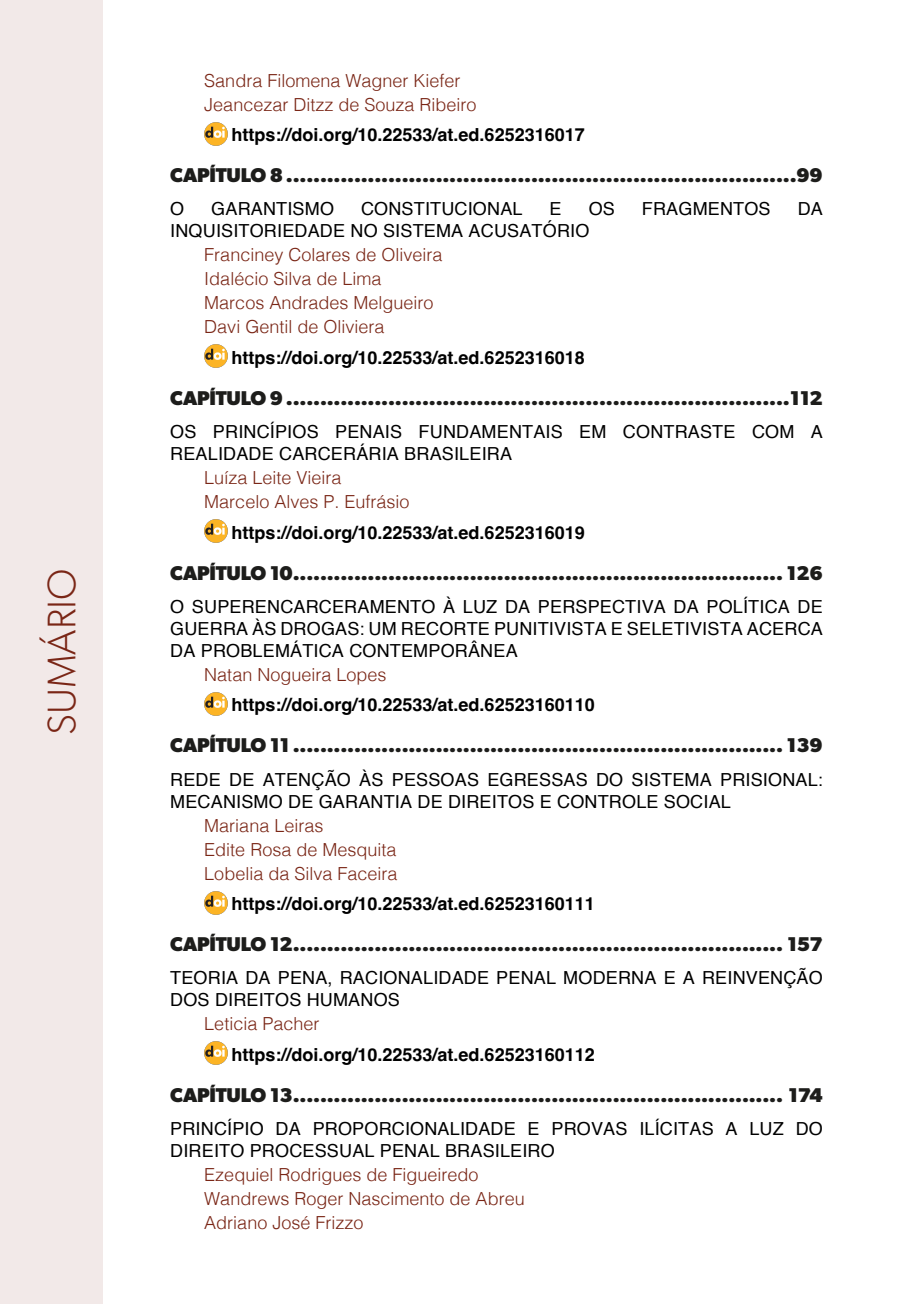
<style>
.page{position:relative;width:908px;height:1304px;background:#fff}
.page>*{position:absolute;margin:0;border:0;box-sizing:border-box;transform-origin:0 0}
.t1{font:300 40px "Gibson";color:#7a2616}
.t2{font:700 20px "Gibson";letter-spacing:-.01em;color:#1d1d1b}
.t3{font:18px/22px "Helvetica";letter-spacing:.01em;color:#000}
.t4{font:300 18px/24px "Helvetica";color:#7a2616}
.t5{font:700 18px "Helvetica";color:#000}
</style>
<div class="page">
<div style="left:0;top:0;width:103px;height:1304px;background:#f2e9e8"></div>
<img style="left:204px;top:122px;width:23px;height:23px">
<img style="left:204px;top:345px;width:23px;height:23px">
<img style="left:204px;top:520px;width:23px;height:23px">
<img style="left:204px;top:692px;width:23px;height:23px">
<img style="left:204px;top:891px;width:23px;height:23px">
<img style="left:204px;top:1042px;width:23px;height:23px">
<h1 class="t1" style="left:37px;top:735px;width:167px;rotate:-90deg">SUMÁRIO</h1>
<p class="t4" style="left:204px;top:67px;width:274px">Sandra Filomena Wagner Kiefer<br>Jeancezar Ditzz de Souza Ribeiro</p>
<p class="t5" style="left:231px;top:124px;width:355px">https://doi.org/10.22533/at.ed.6252316017</p>
<p class="t2" style="left:170px;top:163px;width:653px">CAPÍTULO 8 ...........................................................................99</p>
<p class="t3" style="left:170px;top:199px;width:16px">O</p>
<p class="t3" style="left:211px;top:199px;width:124px">GARANTISMO</p>
<p class="t3" style="left:361px;top:199px;width:163px">CONSTITUCIONAL</p>
<p class="t3" style="left:549px;top:199px;width:14px">E</p>
<p class="t3" style="left:588px;top:199px;width:28px">OS</p>
<p class="t3" style="left:641px;top:199px;width:130px">FRAGMENTOS</p>
<p class="t3" style="left:797px;top:199px;width:27px">DA</p>
<p class="t3" style="left:170px;top:221px;width:420px">INQUISITORIEDADE NO SISTEMA ACUSATÓRIO</p>
<p class="t4" style="left:204px;top:242px;width:240px">Franciney Colares de Oliveira<br>Idalécio Silva de Lima<br>Marcos Andrades Melgueiro<br>Davi Gentil de Oliviera</p>
<p class="t5" style="left:231px;top:346px;width:355px">https://doi.org/10.22533/at.ed.6252316018</p>
<p class="t2" style="left:170px;top:386px;width:653px">CAPÍTULO 9 ..........................................................................112</p>
<p class="t3" style="left:170px;top:421px;width:654px">OS PRINCÍPIOS PENAIS FUNDAMENTAIS EM CONTRASTE COM A<br>REALIDADE CARCERÁRIA BRASILEIRA</p>
<p class="t4" style="left:204px;top:464px;width:207px">Luíza Leite Vieira<br>Marcelo Alves P. Eufrásio</p>
<p class="t5" style="left:231px;top:521px;width:355px">https://doi.org/10.22533/at.ed.6252316019</p>
<p class="t2" style="left:170px;top:561px;width:653px">CAPÍTULO 10........................................................................ 126</p>
<p class="t3" style="left:170px;top:596px;width:653px;text-align:justify">O SUPERENCARCERAMENTO À LUZ DA PERSPECTIVA DA POLÍTICA DE GUERRA ÀS DROGAS: UM RECORTE PUNITIVISTA E SELETIVISTA ACERCA DA PROBLEMÁTICA CONTEMPORÂNEA</p>
<p class="t4" style="left:204px;top:661px;width:184px">Natan Nogueira Lopes</p>
<p class="t5" style="left:231px;top:694px;width:365px">https://doi.org/10.22533/at.ed.62523160110</p>
<p class="t2" style="left:170px;top:733px;width:653px">CAPÍTULO 11 ........................................................................ 139</p>
<p class="t3" style="left:170px;top:769px;width:654px">REDE DE ATENÇÃO ÀS PESSOAS EGRESSAS DO SISTEMA PRISIONAL:<br>MECANISMO DE GARANTIA DE DIREITOS E CONTROLE SOCIAL</p>
<p class="t4" style="left:204px;top:812px;width:195px">Mariana Leiras<br>Edite Rosa de Mesquita<br>Lobelia da Silva Faceira</p>
<p class="t5" style="left:231px;top:893px;width:365px">https://doi.org/10.22533/at.ed.62523160111</p>
<p class="t2" style="left:170px;top:932px;width:653px">CAPÍTULO 12........................................................................ 157</p>
<p class="t3" style="left:170px;top:968px;width:653px">TEORIA DA PENA, RACIONALIDADE PENAL MODERNA E A REINVENÇÃO<br>DOS DIREITOS HUMANOS</p>
<p class="t4" style="left:204px;top:1011px;width:117px">Leticia Pacher</p>
<p class="t5" style="left:231px;top:1043px;width:365px">https://doi.org/10.22533/at.ed.62523160112</p>
<p class="t2" style="left:170px;top:1083px;width:653px">CAPÍTULO 13........................................................................ 174</p>
<p class="t3" style="left:170px;top:1118px;width:653px">PRINCÍPIO DA PROPORCIONALIDADE E PROVAS ILÍCITAS A LUZ DO<br>DIREITO PROCESSUAL PENAL BRASILEIRO</p>
<p class="t4" style="left:204px;top:1161px;width:322px">Ezequiel Rodrigues de Figueiredo<br>Wandrews Roger Nascimento de Abreu<br>Adriano José Frizzo</p>
</div>
